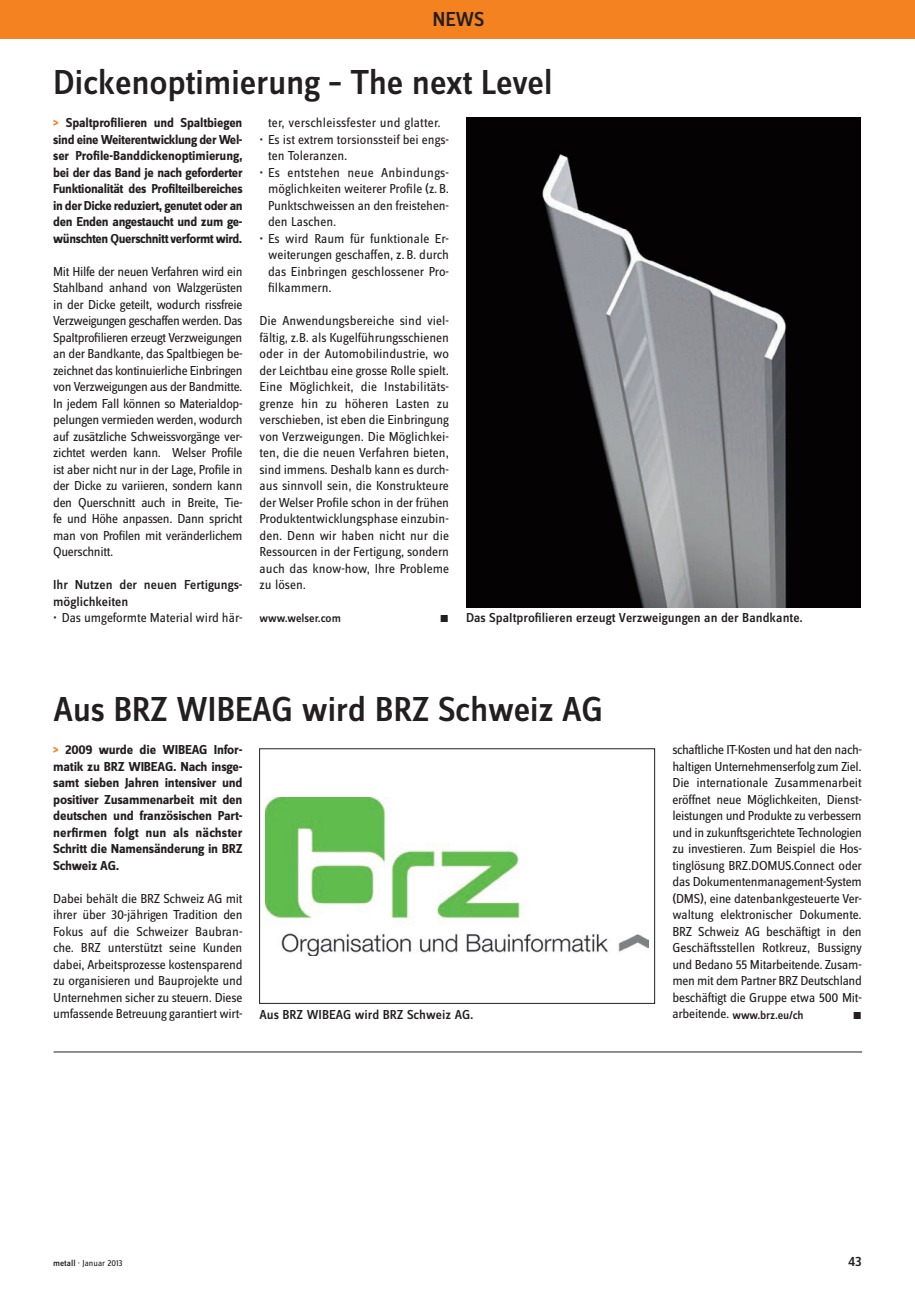
<style>
.page{position:relative;width:915px;height:1293px;background:#fff}
.page>*{position:absolute;margin:0;border:0;box-sizing:border-box;transform-origin:0 0}
.NEWS_Grundtext_ohne{font:500 36px "Zine Sans Dis";letter-spacing:-.01em;color:#231f20}
.t1{font:500 21px "Zine Sans Dis";color:#231f20}
.t2{font:500 14.25px "Zine Sans Dis";color:#231f20}
.NEWS_Grundtext_ohne-2{font:13.5px/16.5px "Zine Sans Dis";letter-spacing:-.01em;color:#231f20;text-align:justify}
.NEWS_Grundtext_ohne-3{font:700 13.5px/16.5px "Zine Sans Dis";letter-spacing:-.025em;color:#231f20;text-align:justify}
.NEWS_Legende_9__medi{font:500 13.5px "Zine Sans Dis";color:#231f20}
.NEWS_Grundtext_ohne-4{font:500 13.5px/16.5px "Zine Sans Dis";color:#231f20}
.NEWS_Grundtext_ohne-5{font:13.5px "Zine Sans Dis";letter-spacing:.01em;color:#231f20}
.NEWS_Grundtext_ohne-6{font:500 12px "Zine Sans Dis";color:#231f20}
.NEWS_Grundtext_ohne-7{font:10.5px "Zine Sans Dis Regular Roman Exp";color:#231f20}
.t3{font:9px "Zine Sans Dis";color:#231f20}
.s1{color:#f58220}
.s2{font-weight:400;font-size:13.5px}
.s3{font-weight:500}
</style>
<div class="page">
<div style="left:0;top:0;width:914px;height:38px;background:#f58220"></div>
<img style="left:466px;top:117px;width:394px;height:490px">
<img style="left:265px;top:797px;width:383px;height:158px">
<div style="left:259px;top:748px;width:395px;height:255px;border:1px solid #231f20"></div>
<hr style="left:54px;top:1051px;width:807px;height:1px;background:#231f20">
<p class="t1" style="left:432px;top:9px;width:53px">NEWS</p>
<p class="NEWS_Grundtext_ohne" style="left:53px;top:64px;width:501px">Dickenoptimierung – The next Level</p>
<p class="NEWS_Grundtext_ohne-3" style="left:53px;top:115px;width:191px"><span class="s1">&gt;</span> Spaltprofilieren und Spaltbiegen sind eine Weiterentwicklung der Wel&shy;ser Profile-Banddickenoptimierung, bei der das Band je nach geforderter Funktionalität des Profilteilbereiches in der Dicke reduziert, genutet oder an den Enden angestaucht und zum ge&shy;wünschten Querschnitt verformt wird.</p>
<p class="NEWS_Grundtext_ohne-2" style="left:53px;top:264px;width:191px">Mit Hilfe der neuen Verfahren wird ein Stahlband anhand von Walzgerüsten in der Dicke geteilt, wodurch rissfreie Verzweigungen geschaffen werden. Das SpaItprofilieren erzeugt Verzweigungen an der Bandkante, das Spaltbiegen be&shy;zeichnet das kontinuierliche Einbringen von Verzweigungen aus der Bandmitte.<br>In jedem Fall können so Materialdop&shy;pelungen vermieden werden, wodurch auf zusätzliche Schweissvorgänge ver&shy;zichtet werden kann. Welser Profile ist aber nicht nur in der Lage, Profile in der Dicke zu variieren, sondern kann den Querschnitt auch in Breite, Tie&shy;fe und Höhe anpassen. Dann spricht man von Profilen mit veränderlichem Querschnitt.</p>
<p class="NEWS_Grundtext_ohne-4" style="left:53px;top:577px;width:191px">Ihr Nutzen der neuen Fertigungs&shy;möglichkeiten</p>
<p class="NEWS_Grundtext_ohne-2" style="left:53px;top:610px;width:191px">• Das umgeformte Material wird här-</p>
<p class="NEWS_Grundtext_ohne-5" style="left:268px;top:116px;width:174px">ter, verschleissfester und glatter.</p>
<p class="NEWS_Grundtext_ohne-2" style="left:268px;top:132px;width:182px;text-indent:-9px">• Es ist extrem torsionssteif bei engs&shy;ten Toleranzen.</p>
<p class="NEWS_Grundtext_ohne-2" style="left:268px;top:165px;width:182px;text-indent:-9px">• Es entstehen neue Anbindungs&shy;möglichkeiten weiterer Profile (z.B.<br>Punktschweissen an den freistehen&shy;den Laschen.</p>
<p class="NEWS_Grundtext_ohne-2" style="left:268px;top:231px;width:182px;text-indent:-9px">• Es wird Raum für funktionale Er&shy;weiterungen geschaffen, z.B. durch das Einbringen geschlossener Pro&shy;filkammern.</p>
<p class="NEWS_Grundtext_ohne-2" style="left:259px;top:313px;width:191px">Die Anwendungsbereiche sind viel&shy;fältig, z.B. als Kugelführungsschienen oder in der Automobilindustrie, wo der Leichtbau eine grosse Rolle spielt.<br>Eine Möglichkeit, die Instabilitäts&shy;grenze hin zu höheren Lasten zu verschieben, ist eben die Einbringung von Verzweigungen. Die Möglichkei&shy;ten, die die neuen Verfahren bieten, sind immens. Deshalb kann es durch&shy;aus sinnvoll sein, die Konstrukteure der Welser Profile schon in der frühen Produktentwicklungsphase einzubin&shy;den. Denn wir haben nicht nur die Ressourcen in der Fertigung, sondern auch das know-how, Ihre Probleme zu lösen.</p>
<p class="NEWS_Grundtext_ohne-6" style="left:259px;top:612px;width:83px">www.welser.com</p>
<p class="NEWS_Grundtext_ohne-7" style="left:439px;top:614px;width:11px">m</p>
<p class="NEWS_Legende_9__medi" style="left:466px;top:611px;width:338px">Das SpaItprofilieren erzeugt Verzweigungen an der Bandkante.</p>
<p class="NEWS_Grundtext_ohne" style="left:54px;top:691px;width:551px">Aus BRZ WIBEAG wird BRZ Schweiz AG</p>
<p class="NEWS_Grundtext_ohne-3" style="left:53px;top:742px;width:191px"><span class="s1">&gt;</span> 2009 wurde die WIBEAG Infor&shy;matik zu BRZ WIBEAG. Nach insge&shy;samt sieben Jahren intensiver und positiver Zusammenarbeit mit den deutschen und französischen Part&shy;nerfirmen folgt nun als nächster Schritt die Namensänderung in BRZ Schweiz AG.</p>
<p class="NEWS_Grundtext_ohne-2" style="left:53px;top:891px;width:191px">Dabei behält die BRZ Schweiz AG mit ihrer über 30-jährigen Tradition den Fokus auf die Schweizer Baubran&shy;che. BRZ unterstützt seine Kunden dabei, Arbeitsprozesse kostensparend zu organisieren und Bauprojekte und Unternehmen sicher zu steuern. Diese umfassende Betreuung garantiert wirt-</p>
<p class="NEWS_Grundtext_ohne-2" style="left:672px;top:742px;width:191px">schaftliche IT-Kosten und hat den nach&shy;haltigen Unternehmenserfolg zum Ziel.<br>Die internationale Zusammenarbeit eröffnet neue Möglichkeiten, Dienst&shy;leistungen und Produkte zu verbessern und in zukunftsgerichtete Technologien zu investieren. Zum Beispiel die Hos&shy;tinglösung BRZ.DOMUS.Connect oder das Dokumentenmanagement-System (DMS), eine datenbankgesteuerte Ver&shy;waltung elektronischer Dokumente.<br>BRZ Schweiz AG beschäftigt in den Geschäftsstellen Rotkreuz, Bussigny und Bedano 55 Mitarbeitende. Zusam&shy;men mit dem Partner BRZ Deutschland beschäftigt die Gruppe etwa 500 Mit-</p>
<p class="NEWS_Legende_9__medi" style="left:259px;top:1007px;width:215px">Aus BRZ WIBEAG wird BRZ Schweiz AG.</p>
<p class="NEWS_Grundtext_ohne-6" style="left:672px;top:1008px;width:133px"><span class="s2">arbeitende.</span> www.brz.eu/ch</p>
<p class="NEWS_Grundtext_ohne-7" style="left:852px;top:1010px;width:11px">m</p>
<p class="t3" style="left:53px;top:1259px;width:71px"><span class="s3">metall</span> · Januar 2013</p>
<p class="t2" style="left:847px;top:1254px;width:15px">43</p>
</div>
